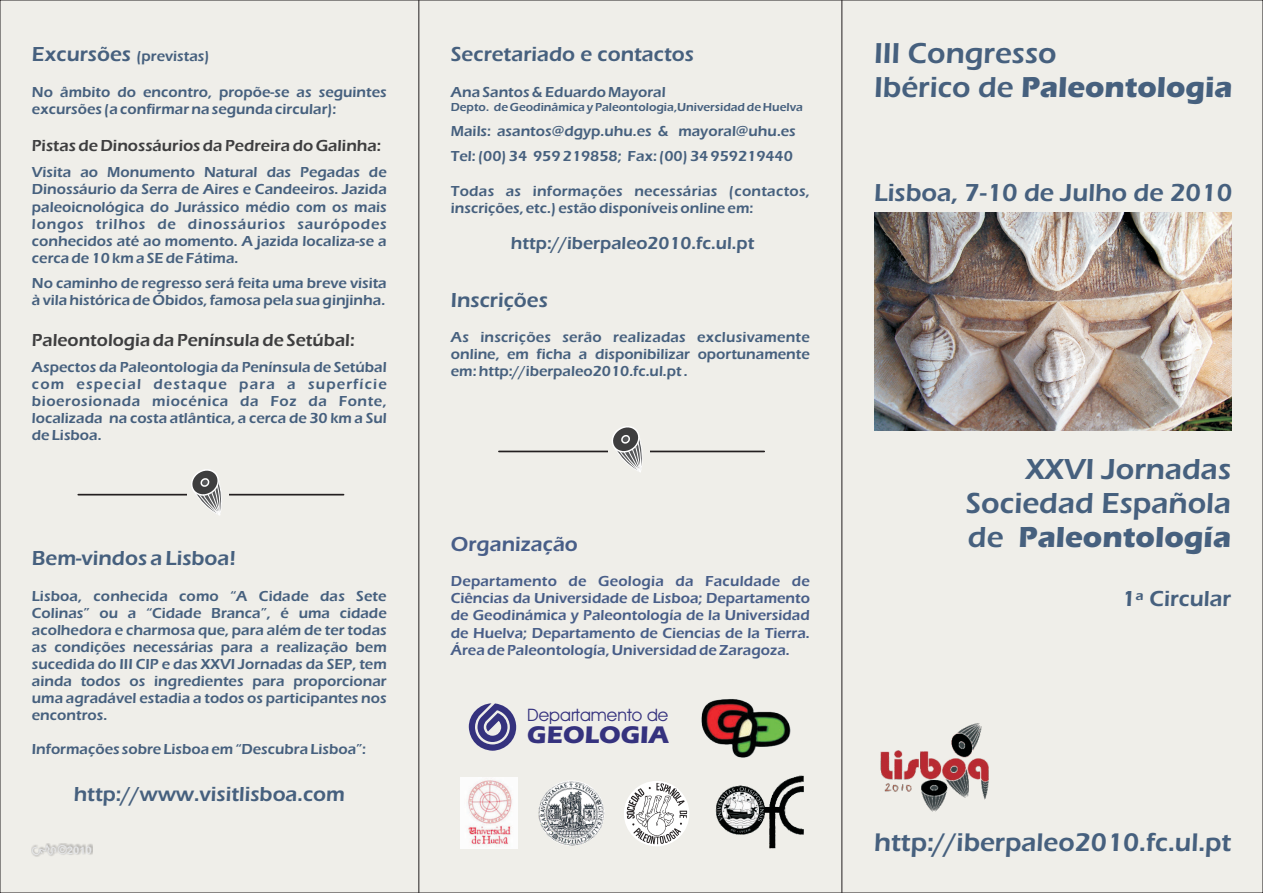
<style>
.page{position:relative;width:1263px;height:893px;background:#efeee9}
.page>*{position:absolute;margin:0;border:0;box-sizing:border-box;transform-origin:0 0}
.t1{font:600 30px/34.2px "Eras ITC";color:#46607e;text-align:justify}
.t2{font:600 29.85px/34.2px "Eras ITC";color:#46607e}
.t3{font:600 26.4px "Eras ITC";color:#46607e}
.t4{font:600 25.5px "Eras ITC";color:#46607e}
.t5{font:700 24.9px "Eras ITC";color:#35327e}
.t6{font:600 22.5px "Eras ITC";color:#46607e}
.t7{font:600 21px "Eras ITC";color:#46607e}
.t8{font:600 21px "Eras ITC";color:#485e88}
.t9{font:600 18px "Eras ITC";color:#3e3e3f}
.t10{font:600 18px "Eras ITC";color:#46607e}
.t11{font:17.25px "Avant Garde IT Cby BT";color:#35327e}
.t12{font:600 16.5px "Eras ITC";color:#3e3e3f}
.t13{font:600 15px/17.1px "Eras ITC";color:#46607e;text-align:justify}
.t14{font:600 15px/17.1px "Eras ITC";color:#485e88;text-align:justify}
.t15{font:600 15px/17.1px "Eras ITC";letter-spacing:.02em;color:#46607e}
.t16{font:600 12px "Eras ITC";color:#46607e}
.t17{font:10.5px "Arial Rounded MT Bold";color:#e6e7e9}
.s1{font-size:21px}
.s2{font-size:12.45px}
.s3{font-weight:700}
</style>
<div class="page">
<hr style="left:499px;top:451px;width:265px;height:1px;background:#231f20">
<div style="left:608px;top:448px;width:42px;height:7px;background:#efeee9"></div>
<img style="left:874px;top:212px;width:357px;height:218px">
<hr style="left:419px;top:0;width:1px;height:893px;background:#231f20">
<hr style="left:842px;top:0;width:1px;height:893px;background:#231f20">
<div style="left:624px;top:781px;width:65px;height:65px;background:#fff;border-radius:50%"></div>
<img style="left:626px;top:783px;width:61px;height:62px">
<img style="left:537px;top:777px;width:70px;height:72px">
<img style="left:874px;top:721px;width:118px;height:92px">
<img style="left:460px;top:777px;width:57px;height:71px">
<img style="left:700px;top:696px;width:91px;height:64px">
<img style="left:715px;top:773px;width:91px;height:78px">
<svg style="left:469px;top:703px;width:47px;height:48px;background:#817faa"></svg>
<hr style="left:78px;top:494px;width:266px;height:1px;background:#231f20">
<div style="left:188px;top:491px;width:41px;height:7px;background:#efeee9"></div>
<div style="left:31px;top:843px;width:62px;height:15px;background:#231f20;opacity:.49"></div>
<svg style="left:609px;top:423px;width:34px;height:50px;background:#c2c2c0"></svg>
<svg style="left:189px;top:466px;width:34px;height:55px;background:#c6c6c3"></svg>
<svg style="left:30px;top:845px;width:27px;height:12px"></svg>
<p class="t13" style="left:32px;top:50px;width:179px"><span class="s1">Excursões</span> (previstas)</p>
<p class="t13" style="left:32px;top:85px;width:356px">No âmbito do encontro, propõe-se as seguintes excursões (a confirmar na segunda circular):</p>
<p class="t12" style="left:32px;top:140px;width:351px">Pistas de Dinossáurios da Pedreira do Galinha:</p>
<p class="t13" style="left:32px;top:165px;width:356px">Visita ao Monumento Natural das Pegadas de Dinossáurio da Serra de Aires e Candeeiros. Jazida paleoicnológica do Jurássico médio com os mais longos trilhos de dinossáurios saurópodes conhecidos até ao momento. A jazida localiza-se a cerca de 10 km a SE de Fátima.</p>
<p class="t13" style="left:32px;top:276px;width:356px">No caminho de regresso será feita uma breve visita à vila histórica de Óbidos, famosa pela sua ginjinha.</p>
<p class="t9" style="left:32px;top:333px;width:324px">Paleontologia da Península de Setúbal:</p>
<p class="t13" style="left:32px;top:360px;width:356px">Aspectos da Paleontologia da Península de Setúbal com especial destaque para a superfície bioerosionada miocénica da Foz da Fonte, localizada na costa atlântica, a cerca de 30 km a Sul de Lisboa.</p>
<p class="t7" style="left:32px;top:551px;width:206px">Bem-vindos a Lisboa!</p>
<p class="t13" style="left:32px;top:589px;width:356px">Lisboa, conhecida como “A Cidade das Sete Colinas” ou a “Cidade Branca”, é uma cidade acolhedora e charmosa que, para além de ter todas as condições necessárias para a realização bem sucedida do III CIP e das XXVI Jornadas da SEP, tem ainda todos os ingredientes para proporcionar uma agradável estadia a todos os participantes nos encontros.</p>
<p class="t13" style="left:32px;top:742px;width:336px">Informações sobre Lisboa em “Descubra Lisboa”:</p>
<p class="t7" style="left:74px;top:786px;width:273px">http://www.visitlisboa.com</p>
<p class="t17" style="left:58px;top:846px;width:35px"><span class="s2">©</span>2010</p>
<p class="t7" style="left:451px;top:47px;width:245px">Secretariado e contactos</p>
<p class="t13" style="left:451px;top:85px;width:216px">Ana Santos &amp; Eduardo Mayoral</p>
<p class="t16" style="left:451px;top:103px;width:354px">Depto. de Geodinâmica y Paleontologia,Universidad de Huelva</p>
<p class="t13" style="left:451px;top:120px;width:346px;line-height:25.7px">Mails: asantos@dgyp.uhu.es &amp; mayoral@uhu.es<br>Tel: (00) 34 959 219858; Fax: (00) 34 959219440</p>
<p class="t15" style="left:451px;top:184px;width:360px">Todas as informações necessárias (contactos, inscrições, etc.) estão disponíveis online em:</p>
<p class="t10" style="left:511px;top:237px;width:245px">http://iberpaleo2010.fc.ul.pt</p>
<p class="t7" style="left:451px;top:292px;width:99px">Inscrições</p>
<p class="t13" style="left:451px;top:330px;width:360px">As inscrições serão realizadas exclusivamente online, em ficha a disponibilizar oportunamente em: http://iberpaleo2010.fc.ul.pt .</p>
<p class="t8" style="left:451px;top:536px;width:129px">Organização</p>
<p class="t14" style="left:451px;top:574px;width:361px">Departamento de Geologia da Faculdade de Ciências da Universidade de Lisboa; Departamento de Geodinámica y Paleontología de la Universidad de Huelva; Departamento de Ciencias de la Tierra.<br>Área de Paleontología, Universidad de Zaragoza.</p>
<p class="t11" style="left:527px;top:708px;width:142px">Departamento de</p>
<p class="t5" style="left:527px;top:726px;width:143px">GEOLOGIA</p>
<p class="t2" style="left:874px;top:39px;width:360px">III Congresso<br>Ibérico de <span class="s3">Paleontologia</span></p>
<p class="t4" style="left:874px;top:184px;width:360px">Lisboa, 7-10 de Julho de 2010</p>
<p class="t1" style="left:966px;top:455px;width:267px;text-indent:60px">XXVI Jornadas Sociedad Española de <span class="s3">Paleontología</span></p>
<p class="t6" style="left:1122px;top:591px;width:111px">1ª Circular</p>
<p class="t3" style="left:874px;top:832px;width:359px">http://iberpaleo2010.fc.ul.pt</p>
</div>
